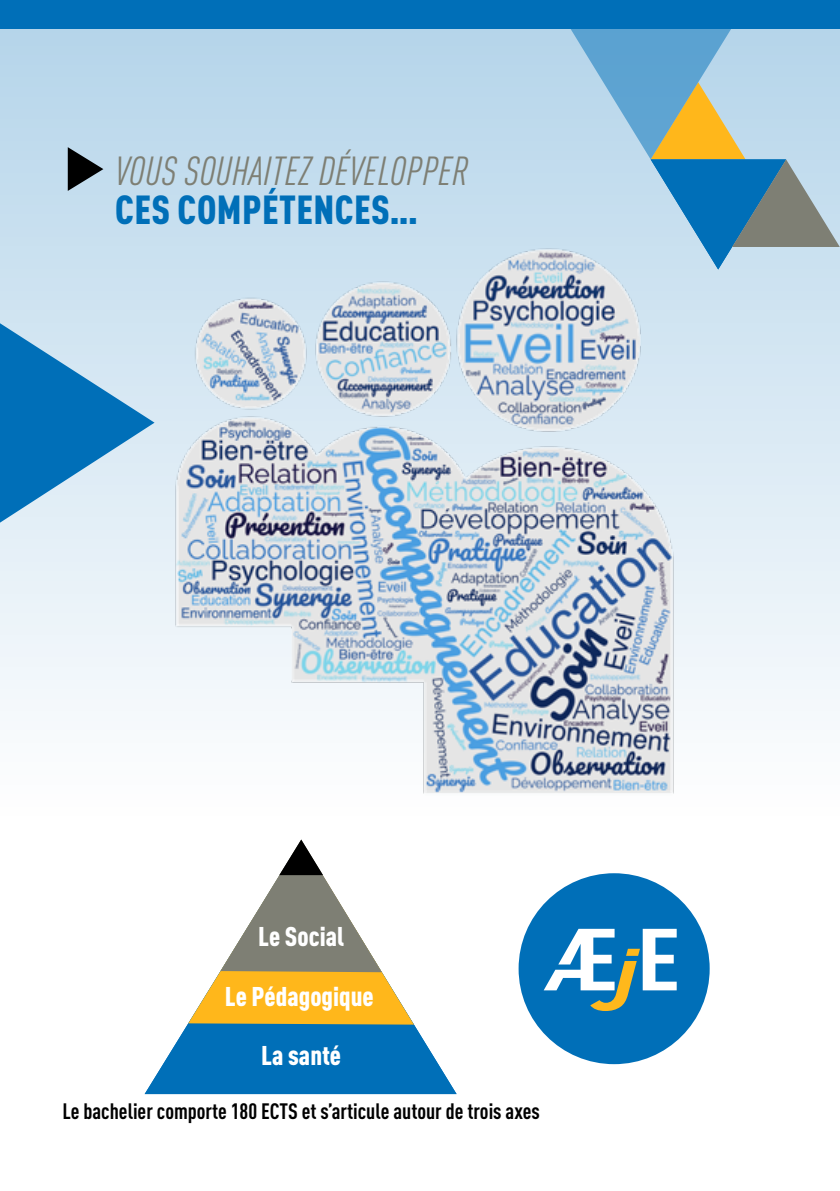
<style>
.page{position:relative;width:840px;height:1191px;background:#fff}
.page>*{position:absolute;margin:0;border:0;box-sizing:border-box;transform-origin:0 0}
.t1{font:italic condensed 40px "DINOT";letter-spacing:.01em;color:#7e7f74}
.t2{font:900 condensed 40px "DINOT";letter-spacing:.01em;color:#006fb8}
.t3{font:900 condensed 26.8px "DINOT";color:#fff}
.t4{font:700 condensed 22px "DINOT";color:#000}
</style>
<div class="page">
<div style="left:0;top:0;width:839px;height:28px;background:#006fb8"></div>
<div style="left:0;top:28px;width:839px;height:1163px;background:linear-gradient(to bottom,#bdd9ec,#fff)"></div>
<svg style="left:569px;top:28px;width:270px;height:241px"></svg>
<svg style="left:68px;top:147px;width:35px;height:44px"></svg>
<svg style="left:0;top:323px;width:138px;height:199px"></svg>
<img style="left:138px;top:236px;width:571px;height:571px">
<svg style="left:144px;top:840px;width:312px;height:254px"></svg>
<svg style="left:188px;top:840px;width:226px;height:184px"></svg>
<svg style="left:220px;top:839px;width:161px;height:133px"></svg>
<div style="left:518px;top:873px;width:191px;height:191px;background:#006fb8;border-radius:50%"></div>
<svg style="left:543px;top:928px;width:133px;height:83px"></svg>
<h1 class="t1" style="left:115px;top:144px;width:354px">VOUS SOUHAITEZ DÉVELOPPER</h1>
<h1 class="t2" style="left:115px;top:180px;width:304px">CES COMPÉTENCES...</h1>
<p class="t3" style="left:258px;top:916px;width:87px">Le Social</p>
<p class="t3" style="left:225px;top:976px;width:150px">Le Pédagogique</p>
<p class="t3" style="left:261px;top:1035px;width:81px">La santé</p>
<p class="t4" style="left:62px;top:1095px;width:478px">Le bachelier comporte 180 ECTS et s’articule autour de trois axes</p>
</div>
